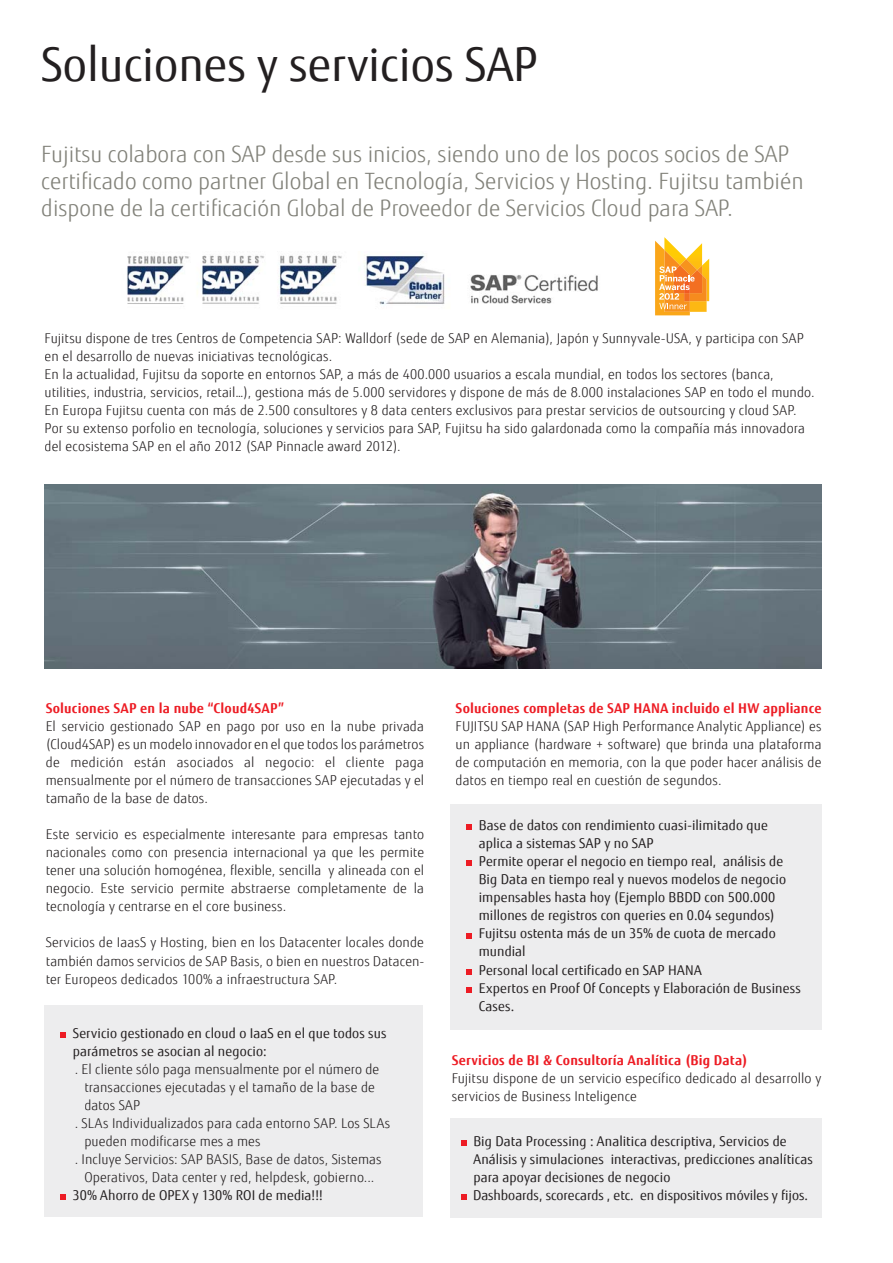
<style>
.page{position:relative;width:893px;height:1263px;background:#fff}
.page>*{position:absolute;margin:0;border:0;box-sizing:border-box;transform-origin:0 0}
.t1{font:46.5px "Fujitsu Sans";color:#231f20}
.t2{font:300 22.5px/27.2px "Fujitsu Sans";color:#818179}
.t3{font:300 13.5px/18px "Fujitsu Sans";letter-spacing:.005em;color:#231f20;text-align:justify}
.t4{font:13.5px/18px "Fujitsu Sans";letter-spacing:.005em;color:#231f20}
.t5{font:700 13.5px "Fujitsu Sans";letter-spacing:.015em;color:#ed1c24}
</style>
<div class="page">
<div style="left:45px;top:1005px;width:378px;height:211px;background:#ededee"></div>
<svg style="left:60px;top:1032px;width:6px;height:6px"></svg>
<svg style="left:60px;top:1194px;width:6px;height:6px"></svg>
<div style="left:450px;top:1118px;width:371px;height:100px;background:#ededee"></div>
<svg style="left:461px;top:1140px;width:6px;height:6px"></svg>
<svg style="left:461px;top:1194px;width:6px;height:6px"></svg>
<div style="left:450px;top:804px;width:371px;height:226px;background:#ededee"></div>
<svg style="left:466px;top:824px;width:6px;height:6px"></svg>
<svg style="left:466px;top:860px;width:6px;height:6px"></svg>
<svg style="left:466px;top:933px;width:6px;height:5px"></svg>
<svg style="left:466px;top:969px;width:6px;height:5px"></svg>
<svg style="left:466px;top:987px;width:6px;height:5px"></svg>
<img style="left:45px;top:485px;width:776px;height:183px">
<img style="left:127px;top:255px;width:471px;height:50px">
<svg style="left:655px;top:237px;width:54px;height:78px"></svg>
<h1 class="t1" style="left:41px;top:37px;width:498px">Soluciones y servicios SAP</h1>
<p class="t2" style="left:41px;top:141px;width:764px">Fujitsu colabora con SAP desde sus inicios, siendo uno de los pocos socios de SAP certificado como partner Global en Tecnología, Servicios y Hosting. Fujitsu también dispone de la certificación Global de Proveedor de Servicios Cloud para SAP.</p>
<p class="t3" style="left:45px;top:329px;width:771px;text-align:left">Fujitsu dispone de tres Centros de Competencia SAP: Walldorf (sede de SAP en Alemania), Japón y Sunnyvale-USA, y participa con SAP en el desarrollo de nuevas iniciativas tecnológicas.<br>En la actualidad, Fujitsu da soporte en entornos SAP, a más de 400.000 usuarios a escala mundial, en todos los sectores (banca, utilities, industria, servicios, retail…), gestiona más de 5.000 servidores y dispone de más de 8.000 instalaciones SAP en todo el mundo.<br>En Europa Fujitsu cuenta con más de 2.500 consultores y 8 data centers exclusivos para prestar servicios de outsourcing y cloud SAP.<br>Por su extenso porfolio en tecnología, soluciones y servicios para SAP, Fujitsu ha sido galardonada como la compañía más innovadora del ecosistema SAP en el año 2012 (SAP Pinnacle award 2012).</p>
<p class="t5" style="left:46px;top:700px;width:240px">Soluciones SAP en la nube “Cloud4SAP”</p>
<p class="t3" style="left:46px;top:717px;width:380px">El servicio gestionado SAP en pago por uso en la nube privada (Cloud4SAP) es un modelo innovador en el que todos los parámetros de medición están asociados al negocio: el cliente paga mensualmente por el número de transacciones SAP ejecutadas y el tamaño de la base de datos.</p>
<p class="t3" style="left:46px;top:825px;width:380px">Este servicio es especialmente interesante para empresas tanto nacionales como con presencia internacional ya que les permite tener una solución homogénea, flexible, sencilla y alineada con el negocio. Este servicio permite abstraerse completamente de la tecnología y centrarse en el core business.</p>
<p class="t3" style="left:46px;top:934px;width:380px">Servicios de IaasS y Hosting, bien en los Datacenter locales donde también damos servicios de SAP Basis, o bien en nuestros Datacen&shy;ter Europeos dedicados 100% a infraestructura SAP.</p>
<p class="t4" style="left:73px;top:1024px;width:315px">Servicio gestionado en cloud o IaaS en el que todos sus parámetros se asocian al negocio:</p>
<p class="t3" style="left:75px;top:1060px;width:306px">. El cliente sólo paga mensualmente por el número de</p>
<p class="t3" style="left:84px;top:1078px;width:292px">transacciones ejecutadas y el tamaño de la base de</p>
<p class="t3" style="left:84px;top:1096px;width:57px">datos SAP</p>
<p class="t3" style="left:75px;top:1114px;width:317px">. SLAs Individualizados para cada entorno SAP. Los SLAs</p>
<p class="t3" style="left:84px;top:1132px;width:178px">pueden modificarse mes a mes</p>
<p class="t3" style="left:75px;top:1150px;width:308px">. Incluye Servicios: SAP BASIS, Base de datos, Sistemas</p>
<p class="t3" style="left:84px;top:1168px;width:292px">Operativos, Data center y red, helpdesk, gobierno...</p>
<p class="t4" style="left:73px;top:1187px;width:252px">30% Ahorro de OPEX y 130% ROI de media!!!</p>
<p class="t5" style="left:456px;top:700px;width:368px">Soluciones completas de SAP HANA incluido el HW appliance</p>
<p class="t3" style="left:456px;top:717px;width:367px">FUJITSU SAP HANA (SAP High Performance Analytic Appliance) es un appliance (hardware + software) que brinda una plataforma de computación en memoria, con la que poder hacer análisis de datos en tiempo real en cuestión de segundos.</p>
<p class="t4" style="left:479px;top:816px;width:324px">Base de datos con rendimiento cuasi-ilimitado que aplica a sistemas SAP y no SAP<br>Permite operar el negocio en tiempo real, análisis de Big Data en tiempo real y nuevos modelos de negocio impensables hasta hoy (Ejemplo BBDD con 500.000 millones de registros con queries en 0.04 segundos)<br>Fujitsu ostenta más de un 35% de cuota de mercado mundial<br>Personal local certificado en SAP HANA<br>Expertos en Proof Of Concepts y Elaboración de Business Cases.</p>
<p class="t5" style="left:452px;top:1052px;width:298px">Servicios de BI &amp; Consultoría Analítica (Big Data)</p>
<p class="t3" style="left:452px;top:1069px;width:371px">Fujitsu dispone de un servicio específico dedicado al desarrollo y servicios de Business Inteligence</p>
<p class="t4" style="left:473px;top:1132px;width:341px">Big Data Processing : Analitica descriptiva, Servicios de Análisis y simulaciones interactivas, predicciones analíticas para apoyar decisiones de negocio<br>Dashboards, scorecards , etc. en dispositivos móviles y fijos.</p>
</div>
